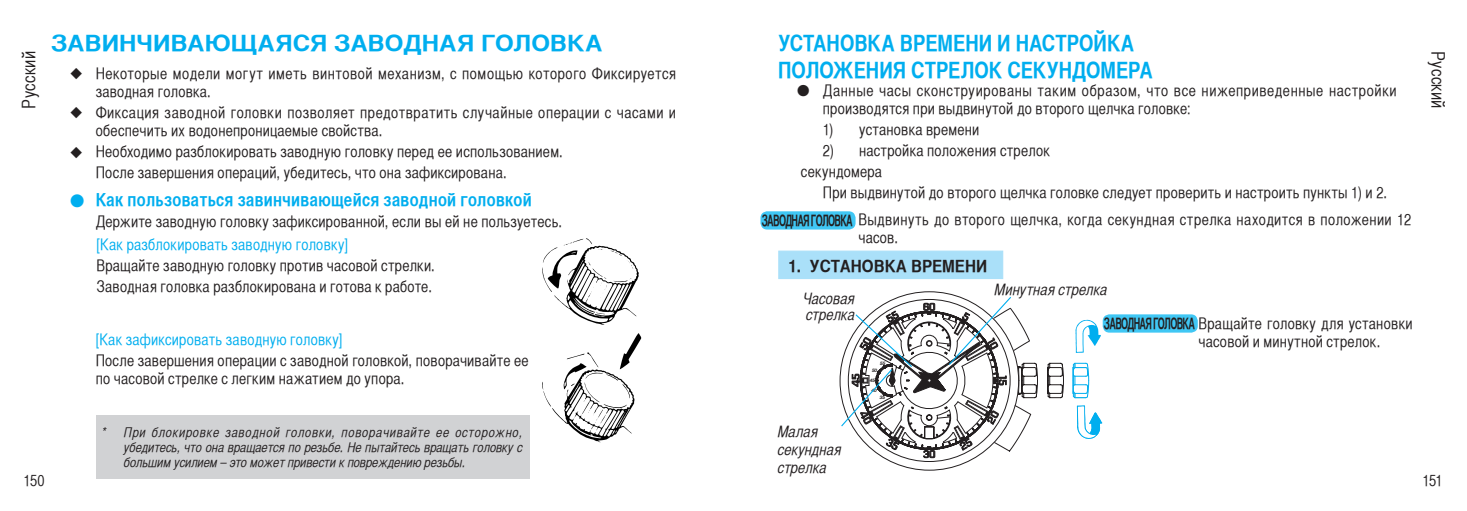
<style>
.page{position:relative;width:1467px;height:511px;background:#fff}
.page>*{position:absolute;margin:0;border:0;box-sizing:border-box;transform-origin:0 0}
.t1{font:22.5px/27px "Helvetica CY Bold";color:#00aeef}
.t2{font:22.5px "Helvetica CY Bold";color:#00aeef;scale:1.3 1}
.t3{font:18px "Helvetica CY Bold";letter-spacing:.015em;color:#00aeef}
.t4{font:18px "Helvetica CY Plain";letter-spacing:.015em;color:#231f20}
.t5{font:16.88px "Helvetica CY Bold";color:#231f20;scale:1.1 1}
.t6{font:15.75px/18px "Helvetica CY Plain";letter-spacing:.015em;color:#231f20}
.t7{font:15.75px/18px "Helvetica CY Plain";letter-spacing:.035em;color:#231f20}
.t8{font:15.75px "Helvetica CY Plain";letter-spacing:.015em;color:#00aeef}
.t9{font:15.75px/18px "Helvetica CY Oblique";letter-spacing:.01em;color:#231f20}
.t10{font:13.5px/14.6px "Helvetica CY Oblique";color:#231f20;text-align:justify}
.t11{font:italic 700 4.73px/9.9px "Helvetica Neue";color:#231f20;text-align:center}
.s1{font-family:"Helvetica CY Bold"}
</style>
<div class="page">
<div style="left:96px;top:415px;width:434px;height:63px;background:#d1d2d4"></div>
<svg style="left:542px;top:238px;width:97px;height:86px"></svg>
<svg style="left:542px;top:333px;width:99px;height:109px"></svg>
<div style="left:760px;top:211px;width:96px;height:18px;background:#40c7f4;border-radius:7px"></div>
<svg style="left:1072px;top:362px;width:17px;height:36px"></svg>
<svg style="left:1075px;top:319px;width:26px;height:33px"></svg>
<svg style="left:1077px;top:405px;width:25px;height:33px"></svg>
<svg style="left:840px;top:291px;width:179px;height:178px"></svg>
<svg style="left:840px;top:295px;width:224px;height:162px"></svg>
<div style="left:778px;top:250px;width:225px;height:29px;background:#aae0f9;border:1px solid #aae0f9"></div>
<div style="left:1103px;top:314px;width:95px;height:18px;background:#40c7f4;border-radius:7px"></div>
<h1 class="t1" style="left:778px;top:30px;width:376px">УСТАНОВКА ВРЕМЕНИ И НАСТРОЙКА<br>ПОЛОЖЕНИЯ СТРЕЛОК СЕКУНДОМЕРА</h1>
<h1 class="t2" style="left:51px;top:30px;width:426px">ЗАВИНЧИВАЮЩАЯСЯ ЗАВОДНАЯ ГОЛОВКА</h1>
<p class="t6" style="left:96px;top:64px;width:582px;text-indent:-26px">◆ Некоторые модели могут иметь винтовой механизм, с помощью которого Фиксируется заводная головка.</p>
<p class="t6" style="left:96px;top:103px;width:582px;text-indent:-26px">◆ Фиксация заводной головки позволяет предотвратить случайные операции с часами и обеспечить их водонепроницаемые свойства.</p>
<p class="t6" style="left:96px;top:141px;width:468px;line-height:21.2px;text-indent:-26px">◆ Необходимо разблокировать заводную головку перед ее использованием.<br>После завершения операций, убедитесь, что она зафиксирована.</p>
<p class="t3" style="left:70px;top:189px;width:463px">● Как пользоваться завинчивающейся заводной головкой</p>
<p class="t6" style="left:96px;top:212px;width:468px">Держите заводную головку зафиксированной, если вы ей не пользуетесь.</p>
<p class="t4" style="left:19px;top:108px;width:59px;rotate:-90deg">Русский</p>
<p class="t4" style="left:1448px;top:51px;width:59px;rotate:90deg">Русский</p>
<p class="t7" style="left:823px;top:81px;width:575px;text-indent:-26px">● Данные часы сконструированы таким образом, что все нижеприведенные настройки производятся при выдвинутой до второго щелчка головке:</p>
<p class="t6" style="left:823px;top:120px;width:158px">1) установка времени</p>
<p class="t6" style="left:801px;top:140px;width:251px;line-height:21.2px;text-indent:22px">2) настройка положения стрелок секундомера</p>
<p class="t6" style="left:823px;top:184px;width:566px">При выдвинутой до второго щелчка головке следует проверить и настроить пункты 1) и 2.</p>
<p class="t6" style="left:762px;top:210px;width:651px"><span class="s1">ЗАВОДНАЯ ГОЛОВКА</span> Выдвинуть до второго щелчка, когда секундная стрелка находится в положении 12</p>
<p class="t8" style="left:97px;top:235px;width:253px">[Как разблокировать заводную головку]</p>
<p class="t6" style="left:97px;top:255px;width:340px;line-height:21.2px">Вращайте заводную головку против часовой стрелки.<br>Заводная головка разблокирована и готова к работе.</p>
<p class="t8" style="left:96px;top:329px;width:248px">[Как зафиксировать заводную головку]</p>
<p class="t6" style="left:96px;top:351px;width:435px">После завершения операции с заводной головкой, поворачивайте ее по часовой стрелке с легким нажатием до упора.</p>
<p class="t6" style="left:858px;top:228px;width:41px">часов.</p>
<p class="t5" style="left:788px;top:256px;width:182px">1. УСТАНОВКА ВРЕМЕНИ</p>
<p class="t9" style="left:803px;top:290px;width:54px;line-height:15.8px">Часовая стрелка</p>
<p class="t11" style="left:880px;top:358px;width:7px">55</p>
<p class="t11" style="left:870px;top:365px;width:9px">50<br>45<br>40</p>
<p class="t11" style="left:880px;top:392px;width:7px">35</p>
<p class="t9" style="left:995px;top:280px;width:114px">Минутная стрелка</p>
<p class="t6" style="left:1198px;top:314px;width:216px;text-indent:-95px"><span class="s1">ЗАВОДНАЯ ГОЛОВКА</span> Вращайте головку для установки часовой и минутной стрелок.</p>
<p class="t9" style="left:778px;top:422px;width:65px">Малая секундная стрелка</p>
<p class="t10" style="left:124px;top:425px;width:400px;text-indent:-22px">* При блокировке заводной головки, поворачивайте ее осторожно, убедитесь, что она вращается по резьбе. Не пытайтесь вращать головку с большим усилием – это может привести к повреждению резьбы.</p>
<p class="t6" style="left:23px;top:471px;width:23px">150</p>
<p class="t6" style="left:1422px;top:471px;width:22px">151</p>
</div>
